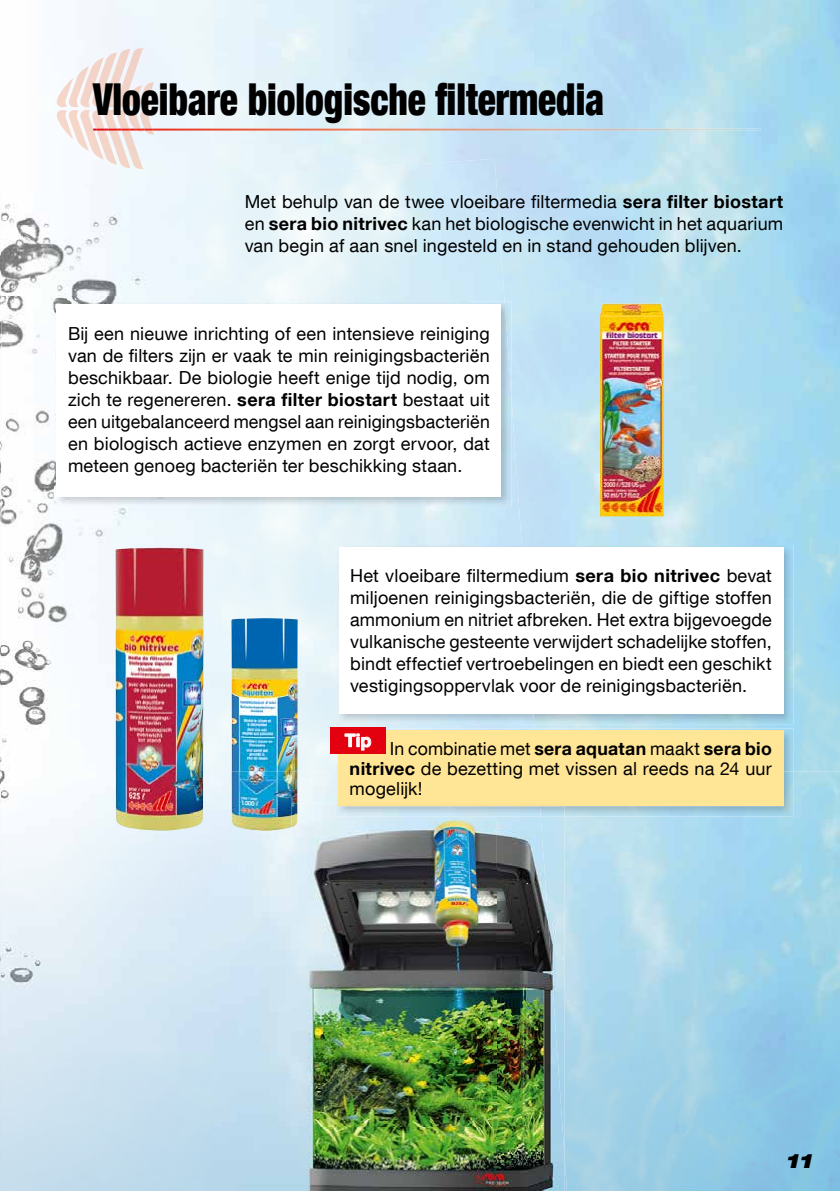
<style>
.page{position:relative;width:840px;height:1191px;background:#fff}
.page>*{position:absolute;margin:0;border:0;box-sizing:border-box;transform-origin:0 0}
.t1{font:900 condensed 44px "Helvetica Neue LT Com";color:#000;scale:.85 1}
.t2{font:italic 900 expanded 20px "Helvetica Neue LT Com";color:#000}
.t3{font:18px/22px "Helvetica Neue LT Com";letter-spacing:.01em;color:#000;text-align:justify}
.t4{font:700 18px "Helvetica Neue LT Com";color:#fff}
.s1{font-weight:700}
</style>
<div class="page">
<img style="left:770px;top:560px;width:69px;height:211px">
<img style="left:0;top:253px;width:1px;height:938px">
<img style="left:1px;top:703px;width:400px;height:68px">
<img style="left:1px;top:567px;width:335px;height:136px">
<img style="left:1px;top:499px;width:200px;height:68px">
<img style="left:401px;top:499px;width:120px;height:46px">
<img style="left:1px;top:295px;width:67px;height:204px">
<img style="left:468px;top:295px;width:50px;height:204px">
<img style="left:68px;top:295px;width:400px;height:6px">
<img style="left:1px;top:227px;width:503px;height:68px">
<img style="left:1px;top:179px;width:200px;height:48px">
<img style="left:401px;top:159px;width:98px;height:68px">
<img style="left:564px;top:1158px;width:2px;height:33px">
<img style="left:1px;top:771px;width:334px;height:70px">
<img style="left:56px;top:48px;width:98px;height:112px">
<img style="left:152px;top:129px;width:608px;height:2px">
<img style="left:93px;top:129px;width:59px;height:2px">
<img style="left:54px;top:301px;width:457px;height:206px">
<div style="left:57px;top:304px;width:444px;height:192px;background:#fff"></div>
<img style="left:534px;top:545px;width:259px;height:179px">
<img style="left:336px;top:545px;width:198px;height:179px">
<div style="left:338px;top:547px;width:444px;height:166px;background:#fff"></div>
<img style="left:599px;top:304px;width:64px;height:212px">
<img style="left:115px;top:547px;width:88px;height:283px">
<img style="left:335px;top:728px;width:458px;height:43px">
<img style="left:564px;top:771px;width:229px;height:45px">
<div style="left:338px;top:730px;width:444px;height:76px;background:#ffe596"></div>
<img style="left:231px;top:618px;width:66px;height:212px">
<div style="left:330px;top:727px;width:55px;height:26px;background:#e3000f"></div>
<svg style="left:344px;top:733px;width:27px;height:17px"></svg>
<img style="left:540px;top:806px;width:24px;height:191px">
<img style="left:291px;top:803px;width:205px;height:388px">
<img style="left:496px;top:997px;width:68px;height:194px">
<img style="left:496px;top:816px;width:57px;height:181px">
<img style="left:335px;top:803px;width:205px;height:13px">
<img style="left:338px;top:803px;width:202px;height:3px">
<img style="left:291px;top:803px;width:6px;height:24px">
<h1 class="t1" style="left:93px;top:73px;width:602px">Vloeibare biologische filtermedia</h1>
<p class="t3" style="left:244px;top:190px;width:539px">Met behulp van de twee vloeibare filtermedia <span class="s1">sera filter biostart </span>en <span class="s1">sera bio nitrivec</span> kan het biologische evenwicht in het aquarium van begin af aan snel ingesteld en in stand gehouden blĳven.</p>
<p class="t3" style="left:68px;top:322px;width:423px">Bĳ een nieuwe inrichting of een intensieve reiniging van de filters zĳn er vaak te min reinigingsbacteriën beschikbaar. De biologie heeft enige tĳd nodig, om zich te regenereren. <span class="s1">sera filter biostart</span> bestaat uit een uitgebalanceerd mengsel aan reinigingsbacteriën en biologisch actieve enzymen en zorgt ervoor, dat meteen genoeg bacteriën ter beschikking staan.</p>
<p class="t3" style="left:350px;top:564px;width:423px">Het vloeibare filtermedium <span class="s1">sera bio nitrivec</span> bevat miljoenen reinigingsbacteriën, die de giftige stoffen ammonium en nitriet afbreken. Het extra bĳgevoegde vulkanische gesteente verwĳdert schadelĳke stoffen, bindt effectief vertroebelingen en biedt een geschikt vestigingsoppervlak voor de reinigingsbacteriën.</p>
<p class="t4" style="left:344px;top:729px;width:28px">Tip</p>
<p class="t3" style="left:349px;top:738px;width:423px;line-height:20px;text-indent:40px">In combinatie met <span class="s1">sera aquatan</span> maakt <span class="s1">sera bio nitrivec</span> de bezetting met vissen al reeds na 24 uur mogelĳk!</p>
<p class="t2" style="left:784px;top:1147px;width:28px">11</p>
</div>
